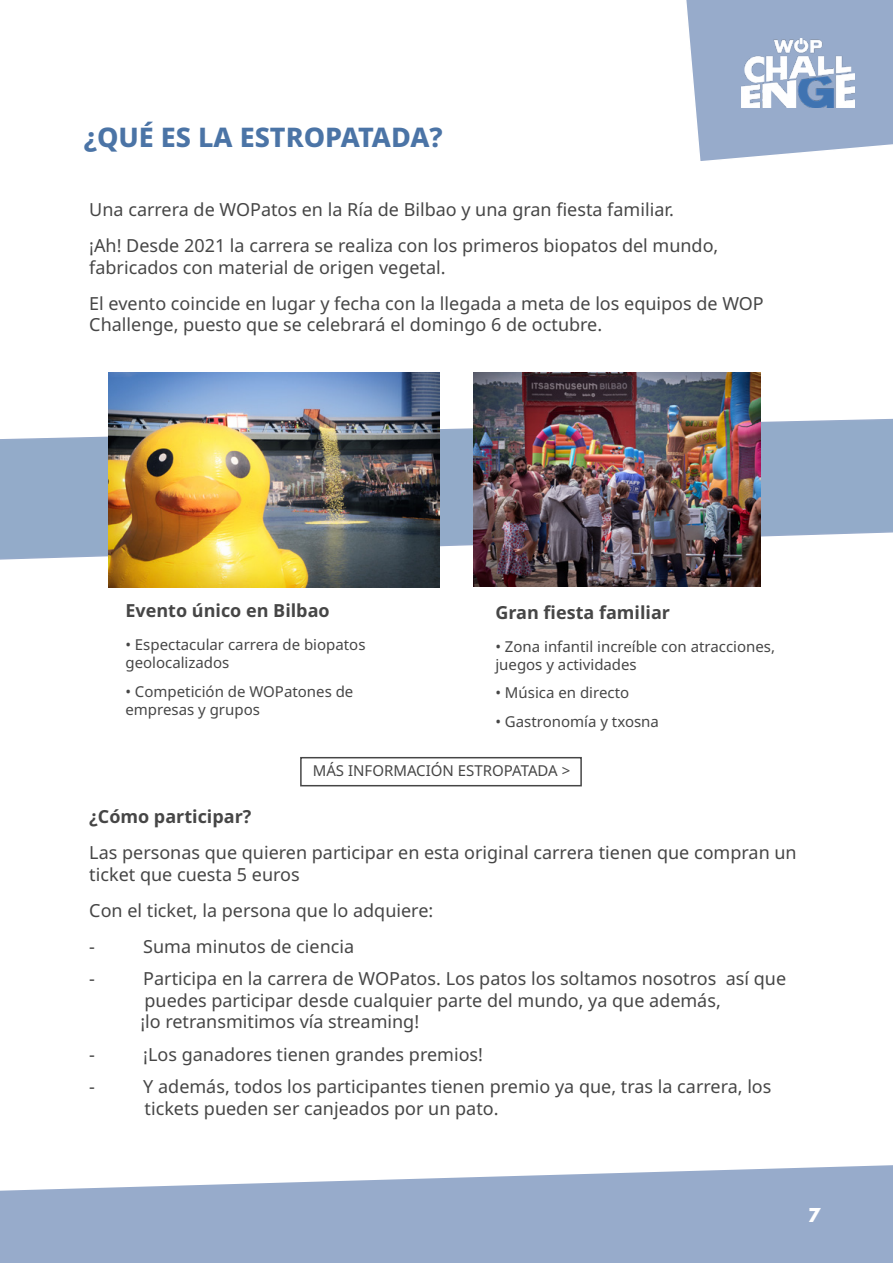
<style>
.page{position:relative;width:893px;height:1263px;background:#fff}
.page>*{position:absolute;margin:0;border:0;box-sizing:border-box;transform-origin:0 0}
.t1{font:800 27px "Noto Sans";color:#4b74a6}
.t2{font:700 21px "Futura PT";color:#fff}
.t3{font:18px/21.6px "Noto Sans";color:#464646}
.t4{font:700 18px "Noto Sans";color:#464646}
.t5{font:15px/18px "Noto Sans";color:#464646}
</style>
<div class="page">
<svg style="left:686px;top:0;width:207px;height:161px;background:#a3b4d1"></svg>
<svg style="left:0;top:1165px;width:893px;height:98px;background:#a4b6d1"></svg>
<img style="left:742px;top:38px;width:112px;height:69px">
<svg style="left:0;top:416px;width:893px;height:149px"></svg>
<img style="left:108px;top:373px;width:332px;height:215px">
<img style="left:474px;top:372px;width:286px;height:215px">
<div style="left:300px;top:757px;width:282px;height:29px;border:2px solid #464646"></div>
<h1 class="t1" style="left:84px;top:122px;width:360px">¿QUÉ ES LA ESTROPATADA?</h1>
<p class="t3" style="left:89px;top:192px;width:631px;line-height:36px">Una carrera de WOPatos en la Ría de Bilbao y una gran fiesta familiar.<br>¡Ah! Desde 2021 la carrera se realiza con los primeros biopatos del mundo,</p>
<p class="t3" style="left:89px;top:249px;width:676px;line-height:36px">fabricados con material de origen vegetal.<br>El evento coincide en lugar y fecha con la llegada a meta de los equipos de WOP</p>
<p class="t3" style="left:89px;top:314px;width:514px">Challenge, puesto que se celebrará el domingo 6 de octubre.</p>
<p class="t4" style="left:125px;top:601px;width:206px">Evento único en Bilbao</p>
<p class="t5" style="left:125px;top:636px;width:242px">• Espectacular carrera de biopatos geolocalizados</p>
<p class="t5" style="left:125px;top:682px;width:229px">• Competición de WOPatones de empresas y grupos</p>
<p class="t4" style="left:495px;top:602px;width:176px">Gran fiesta familiar</p>
<p class="t5" style="left:495px;top:637px;width:281px">• Zona infantil increíble con atracciones, juegos y actividades</p>
<p class="t5" style="left:495px;top:684px;width:135px">• Música en directo</p>
<p class="t5" style="left:495px;top:713px;width:165px">• Gastronomía y txosna</p>
<p class="t5" style="left:313px;top:762px;width:259px">MÁS INFORMACIÓN ESTROPATADA &gt;</p>
<p class="t4" style="left:89px;top:806px;width:164px">¿Cómo participar?</p>
<p class="t3" style="left:89px;top:842px;width:709px">Las personas que quieren participar en esta original carrera tienen que compran un ticket que cuesta 5 euros</p>
<p class="t3" style="left:89px;top:892px;width:346px;line-height:36px">Con el ticket, la persona que lo adquiere: -</p>
<p class="t3" style="left:143px;top:935px;width:212px">Suma minutos de ciencia</p>
<p class="t3" style="left:89px;top:968px;width:7px">-</p>
<p class="t3" style="left:140px;top:968px;width:647px">Participa en la carrera de WOPatos. Los patos los soltamos nosotros así que puedes participar desde cualquier parte del mundo, ya que además,<br>¡lo retransmitimos vía streaming!</p>
<p class="t3" style="left:89px;top:1043px;width:7px">-</p>
<p class="t3" style="left:143px;top:1043px;width:341px">¡Los ganadores tienen grandes premios!</p>
<p class="t3" style="left:89px;top:1076px;width:7px">-</p>
<p class="t3" style="left:143px;top:1076px;width:630px">Y además, todos los participantes tienen premio ya que, tras la carrera, los tickets pueden ser canjeados por un pato.</p>
<p class="t2" style="left:808px;top:1201px;width:14px">7</p>
</div>
